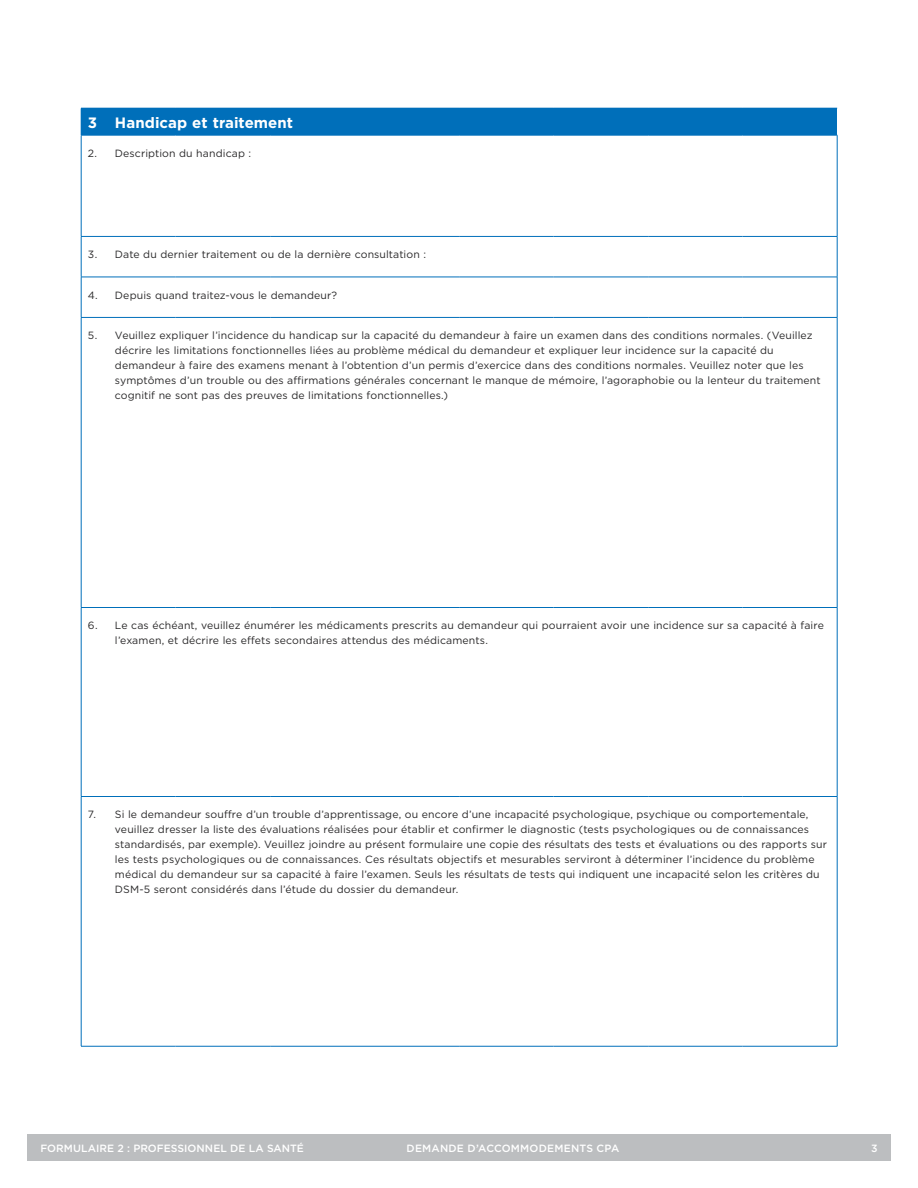
<style>
.page{position:relative;width:918px;height:1188px;background:#fff}
.page>*{position:absolute;margin:0;border:0;box-sizing:border-box;transform-origin:0 0}
.tableText-header{font:700 15px "Gotham";color:#fff}
.t1{font:10.5px/15px "Gotham";letter-spacing:.01em;color:#292829}
.t2{font:500 10.5px "Gotham";letter-spacing:.01em;color:#fff}
</style>
<div class="page">
<div style="left:27px;top:1134px;width:864px;height:27px;background:#bcbec0"></div>
<div style="left:81px;top:108px;width:756px;height:27px;background:#006fba"></div>
<hr style="left:81px;top:135px;width:1px;height:101px;background:#006fba">
<hr style="left:837px;top:135px;width:1px;height:101px;background:#006fba">
<hr style="left:81px;top:236px;width:95px;height:1px;background:#006fba">
<hr style="left:81px;top:237px;width:1px;height:40px;background:#006fba">
<hr style="left:176px;top:236px;width:94px;height:1px;background:#006fba">
<hr style="left:270px;top:236px;width:189px;height:1px;background:#006fba">
<hr style="left:459px;top:236px;width:95px;height:1px;background:#006fba">
<hr style="left:554px;top:236px;width:94px;height:1px;background:#006fba">
<hr style="left:648px;top:236px;width:95px;height:1px;background:#006fba">
<hr style="left:743px;top:236px;width:94px;height:1px;background:#006fba">
<hr style="left:837px;top:237px;width:1px;height:40px;background:#006fba">
<hr style="left:81px;top:277px;width:95px;height:1px;background:#006fba">
<hr style="left:81px;top:277px;width:1px;height:40px;background:#006fba">
<hr style="left:176px;top:277px;width:94px;height:1px;background:#006fba">
<hr style="left:270px;top:277px;width:189px;height:1px;background:#006fba">
<hr style="left:459px;top:277px;width:95px;height:1px;background:#006fba">
<hr style="left:554px;top:277px;width:94px;height:1px;background:#006fba">
<hr style="left:648px;top:277px;width:95px;height:1px;background:#006fba">
<hr style="left:743px;top:277px;width:94px;height:1px;background:#006fba">
<hr style="left:837px;top:277px;width:1px;height:40px;background:#006fba">
<hr style="left:81px;top:317px;width:95px;height:1px;background:#006fba">
<hr style="left:81px;top:318px;width:1px;height:289px;background:#006fba">
<hr style="left:176px;top:317px;width:94px;height:1px;background:#006fba">
<hr style="left:270px;top:317px;width:189px;height:1px;background:#006fba">
<hr style="left:459px;top:317px;width:95px;height:1px;background:#006fba">
<hr style="left:554px;top:317px;width:94px;height:1px;background:#006fba">
<hr style="left:648px;top:317px;width:95px;height:1px;background:#006fba">
<hr style="left:743px;top:317px;width:94px;height:1px;background:#006fba">
<hr style="left:837px;top:318px;width:1px;height:289px;background:#006fba">
<hr style="left:81px;top:607px;width:95px;height:1px;background:#006fba">
<hr style="left:81px;top:608px;width:1px;height:188px;background:#006fba">
<hr style="left:176px;top:607px;width:94px;height:1px;background:#006fba">
<hr style="left:270px;top:607px;width:189px;height:1px;background:#006fba">
<hr style="left:459px;top:607px;width:95px;height:1px;background:#006fba">
<hr style="left:554px;top:607px;width:94px;height:1px;background:#006fba">
<hr style="left:648px;top:607px;width:95px;height:1px;background:#006fba">
<hr style="left:743px;top:607px;width:94px;height:1px;background:#006fba">
<hr style="left:837px;top:608px;width:1px;height:188px;background:#006fba">
<hr style="left:81px;top:796px;width:95px;height:1px;background:#006fba">
<hr style="left:81px;top:797px;width:1px;height:249px;background:#006fba">
<hr style="left:176px;top:796px;width:94px;height:1px;background:#006fba">
<hr style="left:270px;top:796px;width:189px;height:1px;background:#006fba">
<hr style="left:459px;top:796px;width:95px;height:1px;background:#006fba">
<hr style="left:554px;top:796px;width:94px;height:1px;background:#006fba">
<hr style="left:648px;top:796px;width:95px;height:1px;background:#006fba">
<hr style="left:743px;top:796px;width:94px;height:1px;background:#006fba">
<hr style="left:837px;top:797px;width:1px;height:249px;background:#006fba">
<hr style="left:81px;top:1046px;width:95px;height:1px;background:#006fba">
<hr style="left:176px;top:1046px;width:94px;height:1px;background:#006fba">
<hr style="left:270px;top:1046px;width:189px;height:1px;background:#006fba">
<hr style="left:459px;top:1046px;width:95px;height:1px;background:#006fba">
<hr style="left:554px;top:1046px;width:94px;height:1px;background:#006fba">
<hr style="left:648px;top:1046px;width:95px;height:1px;background:#006fba">
<hr style="left:743px;top:1046px;width:94px;height:1px;background:#006fba">
<hr style="left:81px;top:135px;width:95px;height:1px;background:#006fba">
<hr style="left:176px;top:135px;width:94px;height:1px;background:#006fba">
<hr style="left:270px;top:135px;width:189px;height:1px;background:#006fba">
<hr style="left:459px;top:135px;width:95px;height:1px;background:#006fba">
<hr style="left:554px;top:135px;width:94px;height:1px;background:#006fba">
<hr style="left:648px;top:135px;width:95px;height:1px;background:#006fba">
<hr style="left:743px;top:135px;width:94px;height:1px;background:#006fba">
<p class="tableText-header" style="left:88px;top:112px;width:207px">3 Handicap et traitement</p>
<p class="t1" style="left:88px;top:146px;width:165px">2. Description du handicap :</p>
<p class="t1" style="left:88px;top:247px;width:340px">3. Date du dernier traitement ou de la dernière consultation :</p>
<p class="t1" style="left:88px;top:287px;width:251px">4. Depuis quand traitez-vous le demandeur?</p>
<p class="t1" style="left:115px;top:328px;width:707px;text-indent:-27px">5. Veuillez expliquer l’incidence du handicap sur la capacité du demandeur à faire un examen dans des conditions normales. (Veuillez décrire les limitations fonctionnelles liées au problème médical du demandeur et expliquer leur incidence sur la capacité du demandeur à faire des examens menant à l’obtention d’un permis d’exercice dans des conditions normales. Veuillez noter que les symptômes d’un trouble ou des affirmations générales concernant le manque de mémoire, l’agoraphobie ou la lenteur du traitement cognitif ne sont pas des preuves de limitations fonctionnelles.)</p>
<p class="t1" style="left:115px;top:618px;width:710px;text-indent:-27px">6. Le cas échéant, veuillez énumérer les médicaments prescrits au demandeur qui pourraient avoir une incidence sur sa capacité à faire l’examen, et décrire les effets secondaires attendus des médicaments.</p>
<p class="t1" style="left:115px;top:807px;width:714px;text-indent:-27px">7. Si le demandeur souffre d’un trouble d’apprentissage, ou encore d’une incapacité psychologique, psychique ou comportementale, veuillez dresser la liste des évaluations réalisées pour établir et confirmer le diagnostic (tests psychologiques ou de connaissances standardisés, par exemple). Veuillez joindre au présent formulaire une copie des résultats des tests et évaluations ou des rapports sur les tests psychologiques ou de connaissances. Ces résultats objectifs et mesurables serviront à déterminer l’incidence du problème médical du demandeur sur sa capacité à faire l’examen. Seuls les résultats de tests qui indiquent une incapacité selon les critères du DSM-5 seront considérés dans l’étude du dossier du demandeur.</p>
<p class="t2" style="left:40px;top:1141px;width:265px">FORMULAIRE 2 : PROFESSIONNEL DE LA SANTÉ</p>
<p class="t2" style="left:407px;top:1141px;width:214px">DEMANDE D’ACCOMMODEMENTS CPA</p>
<p class="t2" style="left:871px;top:1141px;width:8px">3</p>
</div>
